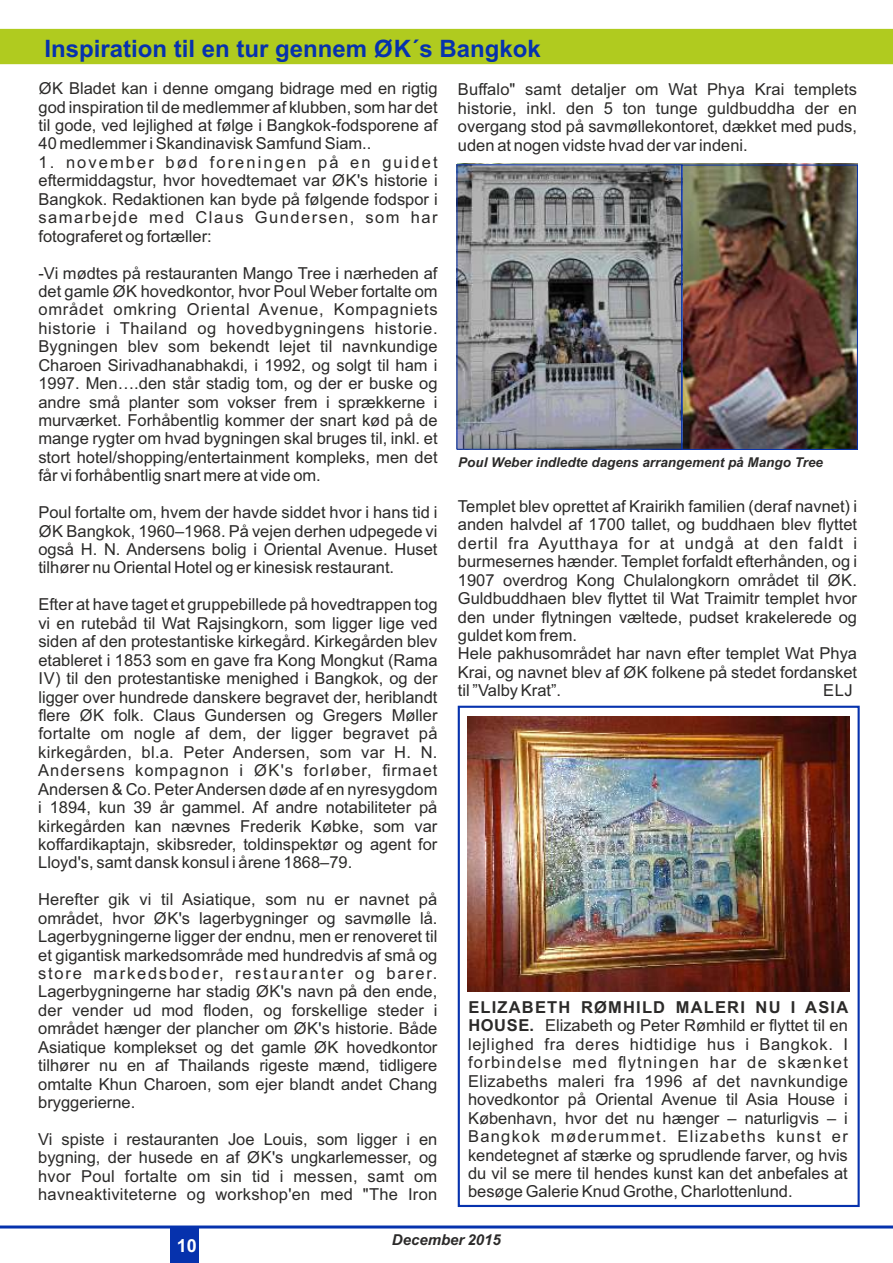
<style>
.page{position:relative;width:893px;height:1263px;background:#fff}
.page>*{position:absolute;margin:0;border:0;box-sizing:border-box;transform-origin:0 0}
.t1{font:700 24px "Arial";color:#0632ad}
.t2{font:700 18px "Arial";color:#fefefe}
.t3{font:16.5px/18.5px "Arial";color:#2b2a29;text-align:justify}
.t4{font:italic 700 15px "Arial";color:#2b2a29}
.t5{font:italic 700 13.5px "Arial";color:#2b2a29}
.s1{font-weight:700}
</style>
<div class="page">
<div style="left:170px;top:1227px;width:29px;height:36px;background:#0632ad"></div>
<hr style="left:0;top:1225px;width:893px;height:3px;background:#0632ad">
<div style="left:0;top:28px;width:893px;height:37px;background:#b0cb1f"></div>
<img style="left:683px;top:164px;width:174px;height:284px">
<img style="left:467px;top:716px;width:382px;height:276px">
<div style="left:458px;top:706px;width:402px;height:501px;border:2px solid #0632ad"></div>
<img style="left:459px;top:164px;width:224px;height:284px">
<div style="left:457px;top:164px;width:225px;height:286px;border:1px solid #0632ad"></div>
<div style="left:682px;top:165px;width:176px;height:285px;border:1px solid #0632ad"></div>
<h1 class="t1" style="left:44px;top:40px;width:498px">Inspiration til en tur gennem ØK´s Bangkok</h1>
<p class="t3" style="left:39px;top:81px;width:401px">ØK Bladet kan i denne omgang bidrage med en rigtig god inspiration til de medlemmer af klubben, som har det til gode, ved lejlighed at følge i Bangkok-fodsporene af 40 medlemmer i Skandinavisk Samfund Siam..</p>
<p class="t3" style="left:38px;top:154px;width:401px">1. november bød foreningen på en guidet eftermiddagstur, hvor hovedtemaet var ØK's historie i Bangkok. Redaktionen kan byde på følgende fodspor i samarbejde med Claus Gundersen, som har fotograferet og fortæller:</p>
<p class="t3" style="left:38px;top:265px;width:401px">-Vi mødtes på restauranten Mango Tree i nærheden af det gamle ØK hovedkontor, hvor Poul Weber fortalte om området omkring Oriental Avenue, Kompagniets historie i Thailand og hovedbygningens historie.<br>Bygningen blev som bekendt lejet til navnkundige Charoen Sirivadhanabhakdi, i 1992, og solgt til ham i 1997. Men….den står stadig tom, og der er buske og andre små planter som vokser frem i sprækkerne i murværket. Forhåbentlig kommer der snart kød på de mange rygter om hvad bygningen skal bruges til, inkl. et stort hotel/shopping/entertainment kompleks, men det får vi forhåbentlig snart mere at vide om.</p>
<p class="t3" style="left:38px;top:505px;width:401px">Poul fortalte om, hvem der havde siddet hvor i hans tid i ØK Bangkok, 1960–1968. På vejen derhen udpegede vi også H. N. Andersens bolig i Oriental Avenue. Huset tilhører nu Oriental Hotel og er kinesisk restaurant.</p>
<p class="t3" style="left:38px;top:597px;width:401px">Efter at have taget et gruppebillede på hovedtrappen tog vi en rutebåd til Wat Rajsingkorn, som ligger lige ved siden af den protestantiske kirkegård. Kirkegården blev etableret i 1853 som en gave fra Kong Mongkut (Rama IV) til den protestantiske menighed i Bangkok, og der ligger over hundrede danskere begravet der, heriblandt flere ØK folk. Claus Gundersen og Gregers Møller fortalte om nogle af dem, der ligger begravet på kirkegården, bl.a. Peter Andersen, som var H. N.<br>Andersens kompagnon i ØK's forløber, firmaet Andersen &amp; Co. Peter Andersen døde af en nyresygdom i 1894, kun 39 år gammel. Af andre notabiliteter på kirkegården kan nævnes Frederik Købke, som var koffardikaptajn, skibsreder, toldinspektør og agent for Lloyd's, samt dansk konsul i årene 1868–79.</p>
<p class="t3" style="left:38px;top:892px;width:401px">Herefter gik vi til Asiatique, som nu er navnet på området, hvor ØK's lagerbygninger og savmølle lå.<br>Lagerbygningerne ligger der endnu, men er renoveret til et gigantisk markedsområde med hundredvis af små og store markedsboder, restauranter og barer.<br>Lagerbygningerne har stadig ØK's navn på den ende, der vender ud mod floden, og forskellige steder i området hænger der plancher om ØK's historie. Både Asiatique komplekset og det gamle ØK hovedkontor tilhører nu en af Thailands rigeste mænd, tidligere omtalte Khun Charoen, som ejer blandt andet Chang bryggerierne.</p>
<p class="t3" style="left:38px;top:1131px;width:401px">Vi spiste i restauranten Joe Louis, som ligger i en bygning, der husede en af ØK's ungkarlemesser, og hvor Poul fortalte om sin tid i messen, samt om havneaktiviteterne og workshop'en med "The Iron</p>
<p class="t3" style="left:458px;top:82px;width:401px">Buffalo" samt detaljer om Wat Phya Krai templets historie, inkl. den 5 ton tunge guldbuddha der en overgang stod på savmøllekontoret, dækket med puds, uden at nogen vidste hvad der var indeni.</p>
<p class="t5" style="left:458px;top:457px;width:366px">Poul Weber indledte dagens arrangement på Mango Tree</p>
<p class="t3" style="left:458px;top:498px;width:401px;text-align:left">Templet blev oprettet af Krairikh familien (deraf navnet) i anden halvdel af 1700 tallet, og buddhaen blev flyttet dertil fra Ayutthaya for at undgå at den faldt i burmesernes hænder. Templet forfaldt efterhånden, og i 1907 overdrog Kong Chulalongkorn området til ØK.<br>Guldbuddhaen blev flyttet til Wat Traimitr templet hvor den under flytningen væltede, pudset krakelerede og guldet kom frem.<br>Hele pakhusområdet har navn efter templet Wat Phya Krai, og navnet blev af ØK folkene på stedet fordansket til ”Valby Krat”.</p>
<p class="t3" style="left:823px;top:683px;width:31px">ELJ</p>
<p class="t3" style="left:468px;top:999px;width:382px"><span class="s1">ELIZABETH RØMHILD MALERI NU I ASIA HOUSE.</span> Elizabeth og Peter Rømhild er flyttet til en lejlighed fra deres hidtidige hus i Bangkok. I forbindelse med flytningen har de skænket Elizabeths maleri fra 1996 af det navnkundige hovedkontor på Oriental Avenue til Asia House i København, hvor det nu hænger – naturligvis – i Bangkok møderummet. Elizabeths kunst er kendetegnet af stærke og sprudlende farver, og hvis du vil se mere til hendes kunst kan det anbefales at besøge Galerie Knud Grothe, Charlottenlund.</p>
<p class="t2" style="left:177px;top:1238px;width:22px">10</p>
<p class="t4" style="left:392px;top:1233px;width:110px">December 2015</p>
</div>
